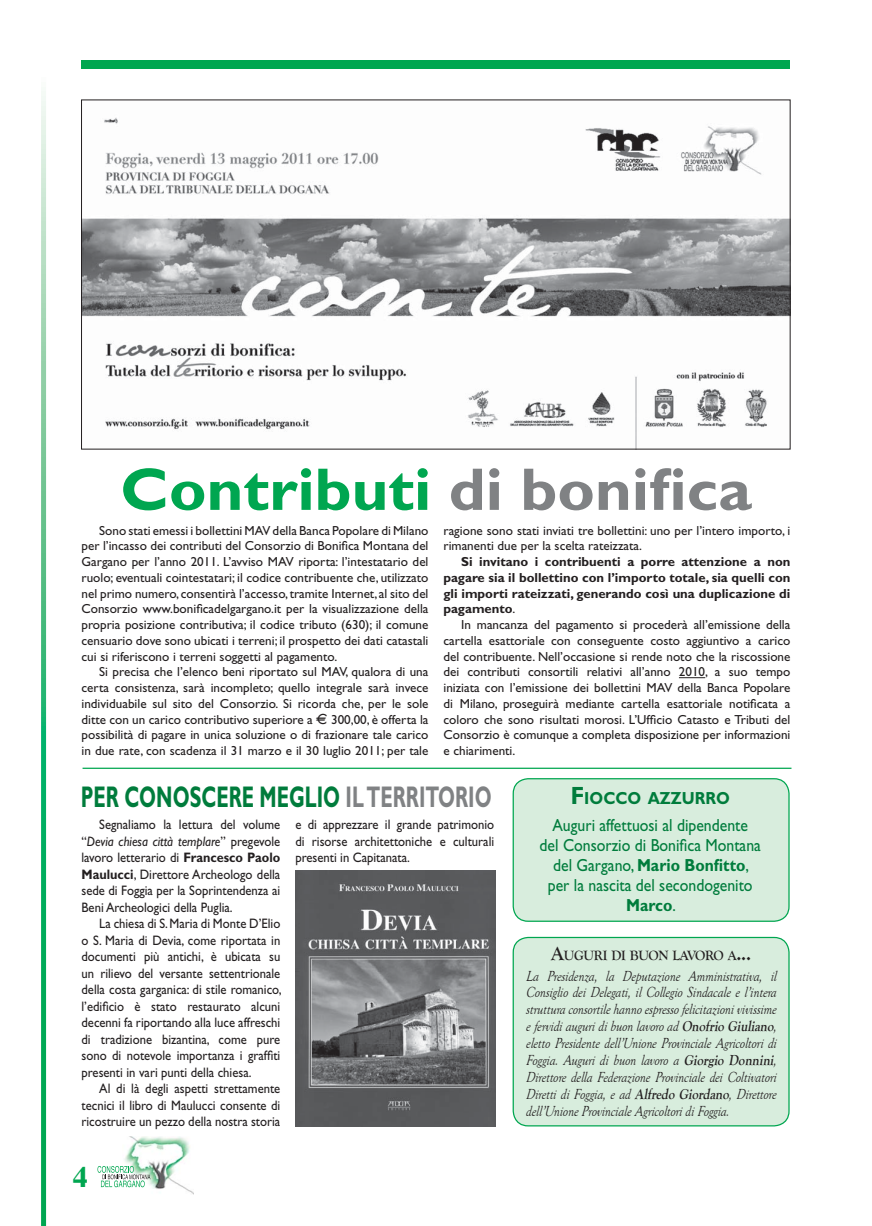
<style>
.page{position:relative;width:872px;height:1226px;background:#fff}
.page>*{position:absolute;margin:0;border:0;box-sizing:border-box;transform-origin:0 0}
.t1{font:700 60.38px "Gill Sans";color:#00a650;scale:1.05 1}
.t2{font:700 30px "Gill Sans";color:#007c3c;scale:.65 1}
.t3{font:700 30px "Times";color:#00a650}
.t4{font:17.5px/20px "Gill Sans";color:#007c3c;text-align:center;scale:.9 1}
.t5{font:italic 15px/16.9px "Goudy Old Style T";color:#231f20;text-align:justify;scale:.85 1}
.t6{font:700 14px "Goudy Old Style T";letter-spacing:-.03em;color:#231f20;scale:.95 1}
.t7{font:13.75px/16.5px "Gill Sans";color:#231f20;text-align:justify;scale:.92 1}
.t8{font:13.12px/15.8px "Gill Sans";color:#231f20;text-align:justify}
.t9{font:700 13.12px/15.8px "Gill Sans";color:#231f20;text-align:justify}
.s1{color:#808284}
.s2{font-family:"Eurofont"}
.s3{font-weight:400}
.s4{font-style:italic}
.s5{font-weight:700}
.s6{font-weight:700;font-size:25px}
.s7{font-size:20px}
</style>
<div class="page">
<img style="left:123px;top:1136px;width:70px;height:58px">
<svg style="left:97px;top:1166px;width:53px;height:21px"></svg>
<svg style="left:41px;top:91px;width:5px;height:1135px;background:#4ebf86"></svg>
<div style="left:513px;top:937px;width:276px;height:189px;background:#d8eddd;border-radius:15px"></div>
<div style="left:512px;top:937px;width:277px;height:189px;border:1px solid #00a650;border-radius:15px"></div>
<div style="left:513px;top:779px;width:276px;height:142px;background:#d8eddd;border-radius:15px"></div>
<div style="left:512px;top:778px;width:277px;height:144px;border:1px solid #00a650;border-radius:15px"></div>
<div style="left:81px;top:60px;width:709px;height:9px;background:#00a650"></div>
<svg style="left:679px;top:677px;width:26px;height:1px"></svg>
<hr style="left:83px;top:768px;width:708px;height:1px;background:#00a650">
<img style="left:83px;top:117px;width:705px;height:330px">
<img style="left:295px;top:871px;width:201px;height:256px">
<h1 class="t1" style="left:120px;top:469px;width:603px">Contributi <span class="s1">di bonifica</span></h1>
<p class="t8" style="left:81px;top:524px;width:348px;text-indent:18px">Sono stati emessi i bollettini MAV della Banca Popolare di Milano per l’incasso dei contributi del Consorzio di Bonifica Montana del Gargano per l’anno 2011. L’avviso MAV riporta: l’intestatario del ruolo; eventuali cointestatari; il codice contribuente che, utilizzato nel primo numero, consentirà l’accesso, tramite Internet, al sito del Consorzio www.bonificadelgargano.it per la visualizzazione della propria posizione contributiva; il codice tributo (630); il comune censuario dove sono ubicati i terreni; il prospetto dei dati catastali cui si riferiscono i terreni soggetti al pagamento.</p>
<p class="t8" style="left:81px;top:666px;width:348px;text-indent:18px">Si precisa che l’elenco beni riportato sul MAV, qualora di una certa consistenza, sarà incompleto; quello integrale sarà invece individuabile sul sito del Consorzio. Si ricorda che, per le sole ditte con un carico contributivo superiore a <span class="s2">E</span> 300,00, è offerta la possibilità di pagare in unica soluzione o di frazionare tale carico in due rate, con scadenza il 31 marzo e il 30 luglio 2011; per tale</p>
<p class="t8" style="left:443px;top:524px;width:348px">ragione sono stati inviati tre bollettini: uno per l’intero importo, i rimanenti due per la scelta rateizzata.</p>
<p class="t9" style="left:443px;top:555px;width:348px;text-indent:18px">Si invitano i contribuenti a porre attenzione a non pagare sia il bollettino con l’importo totale, sia quelli con gli importi rateizzati, generando così una duplicazione di pagamento<span class="s3">.</span></p>
<p class="t8" style="left:443px;top:618px;width:348px;text-indent:18px">In mancanza del pagamento si procederà all’emissione della cartella esattoriale con conseguente costo aggiuntivo a carico del contribuente. Nell’occasione si rende noto che la riscossione dei contributi consortili relativi all’anno 2010, a suo tempo iniziata con l’emissione dei bollettini MAV della Banca Popolare di Milano, proseguirà mediante cartella esattoriale notificata a coloro che sono risultati morosi. L’Ufficio Catasto e Tributi del Consorzio è comunque a completa disposizione per informazioni e chiarimenti.</p>
<h2 class="t2" style="left:81px;top:787px;width:634px">PER CONOSCERE MEGLIO <span class="s1">IL TERRITORIO</span></h2>
<p class="t7" style="left:81px;top:818px;width:218px;text-indent:18px">Segnaliamo la lettura del volume “<span class="s4">Devia chiesa città templare</span>” pregevole lavoro letterario di <span class="s5">Francesco Paolo Maulucci</span>, Direttore Archeologo della sede di Foggia per la Soprintendenza ai Beni Archeologici della Puglia.</p>
<p class="t7" style="left:81px;top:917px;width:219px;text-indent:18px">La chiesa di S. Maria di Monte D’Elio o S. Maria di Devia, come riportata in documenti più antichi, è ubicata su un rilievo del versante settentrionale della costa garganica: di stile romanico, l’edificio è stato restaurato alcuni decenni fa riportando alla luce affreschi di tradizione bizantina, come pure sono di notevole importanza i graffiti presenti in vari punti della chiesa.</p>
<p class="t7" style="left:81px;top:1082px;width:218px;text-indent:18px">Al di là degli aspetti strettamente tecnici il libro di Maulucci consente di ricostruire un pezzo della nostra storia</p>
<p class="t7" style="left:295px;top:818px;width:218px">e di apprezzare il grande patrimonio di risorse architettoniche e culturali presenti in Capitanata.</p>
<h2 class="t3" style="left:73px;top:1165px;width:16px">4</h2>
<h3 class="t4" style="left:552px;top:787px;width:219px;line-height:27.1px"><span class="s6">F</span><span class="s5">IOCCO AZZURRO<br></span>Auguri affettuosi al dipendente</h3>
<h3 class="t4" style="left:539px;top:837px;width:247px">del Consorzio di Bonifica Montana del Gargano, <span class="s5">Mario Bonfitto</span>, per la nascita del secondogenito<br><span class="s5">Marco</span>.</h3>
<p class="t6" style="left:551px;top:948px;width:212px"><span class="s7">A</span>UGURI DI BUON LAVORO A<span class="s7">...</span></p>
<p class="t5" style="left:526px;top:967px;width:299px">La Presidenza, la Deputazione Amministrativa, il Consiglio dei Delegati, il Collegio Sindacale e l’intera struttura consortilehannoespressofelicitazionivivissime efervidiauguridibuon lavoroad <span class="s5">Onofrio Giuliano</span>, eletto Presidente dell’Unione Provinciale Agricoltori di Foggia. Auguri di buon lavoro a <span class="s5">Giorgio Donnini</span>, Direttore della Federazione Provinciale dei Coltivatori Diretti di Foggia, e ad <span class="s5">Alfredo Giordano</span>, Direttore dell’UnioneProvincialeAgricoltoridiFoggia.</p>
</div>
